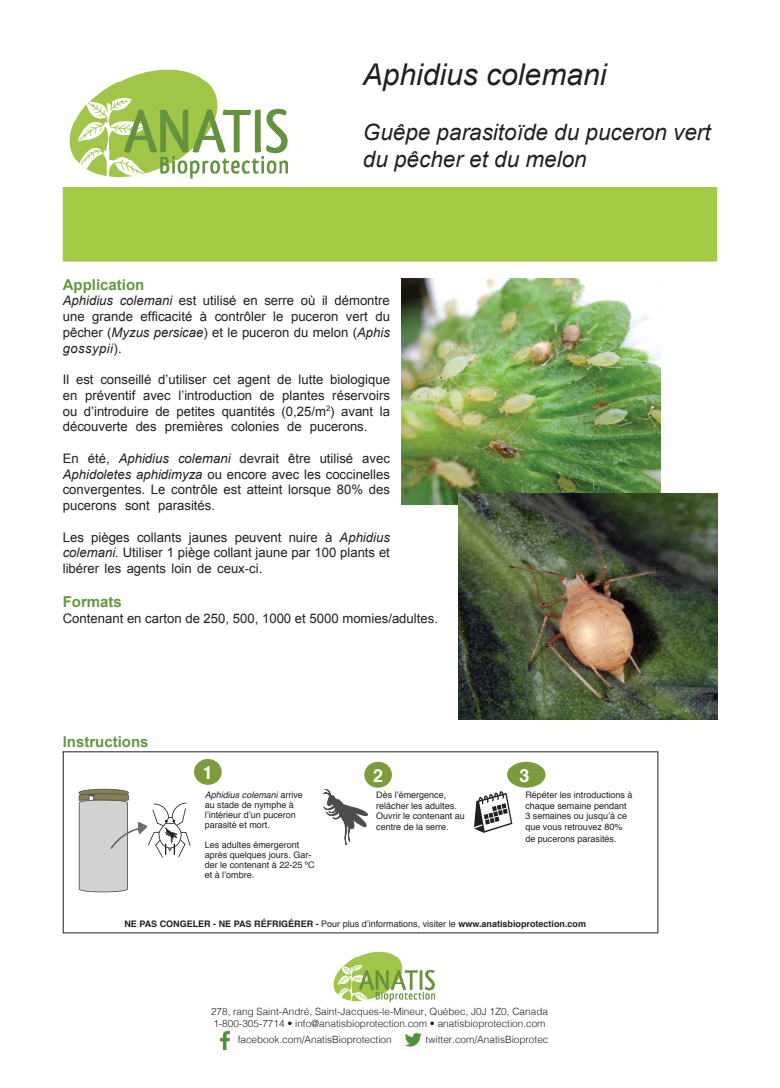
<style>
.page{position:relative;width:780px;height:1088px;background:#fff}
.page>*{position:absolute;margin:0;border:0;box-sizing:border-box;transform-origin:0 0}
.t1{font:italic 30px "Arial";color:#231f20}
.t2{font:italic 22.5px/27.5px "Arial";color:#231f20}
.t3{font:700 18px "Helvetica";color:#fff}
.t4{font:700 15px "Arial";color:#659740}
.t5{font:13.12px/15.8px "Arial";color:#231f20;text-align:justify}
.t6{font:300 10px/12px "Helvetica";color:#231f20}
.t7{font:9px/10.8px "Helvetica";color:#231f20}
.t8{font:700 9px "Helvetica";color:#231f20}
.s1{font-style:italic}
.s2{font-weight:400}
</style>
<div class="page">
<img style="left:402px;top:279px;width:258px;height:225px">
<img style="left:458px;top:494px;width:259px;height:225px">
<img style="left:69px;top:69px;width:219px;height:110px">
<div style="left:63px;top:187px;width:654px;height:75px;background:#a5cb44"></div>
<img style="left:333px;top:951px;width:101px;height:50px">
<img style="left:219px;top:1030px;width:12px;height:21px">
<img style="left:404px;top:1032px;width:18px;height:15px">
<svg style="left:63px;top:751px;width:595px;height:182px"></svg>
<div style="left:364px;top:762px;width:28px;height:26px;background:#7c9b3d;border-radius:50%"></div>
<div style="left:507px;top:762px;width:38px;height:26px;background:#7c9b3d;border-radius:50%"></div>
<div style="left:194px;top:759px;width:28px;height:26px;background:#7c9b3d;border-radius:50%"></div>
<svg style="left:474px;top:791px;width:38px;height:42px"></svg>
<svg style="left:79px;top:789px;width:111px;height:103px"></svg>
<svg style="left:321px;top:789px;width:47px;height:56px"></svg>
<h1 class="t1" style="left:363px;top:55px;width:245px">Aphidius colemani</h1>
<h2 class="t2" style="left:363px;top:118px;width:349px">Guêpe parasitoïde du puceron vert du pêcher et du melon</h2>
<p class="t4" style="left:63px;top:274px;width:83px">Application</p>
<p class="t5" style="left:63px;top:293px;width:329px"><span class="s1">Aphidius colemani</span> est utilisé en serre où il démontre une grande efficacité à contrôler le puceron vert du pêcher (<span class="s1">Myzus persicae</span>) et le puceron du melon (<span class="s1">Aphis gossypii</span>).</p>
<p class="t5" style="left:63px;top:372px;width:329px">Il est conseillé d’utiliser cet agent de lutte biologique en préventif avec l’introduction de plantes réservoirs ou d’introduire de petites quantités (0,25/m<sup>2</sup>) avant la découverte des premières colonies de pucerons.</p>
<p class="t5" style="left:63px;top:450px;width:329px">En été, <span class="s1">Aphidius colemani</span> devrait être utilisé avec <span class="s1">Aphidoletes aphidimyza</span> ou encore avec les coccinelles convergentes. Le contrôle est atteint lorsque 80% des pucerons sont parasités.</p>
<p class="t5" style="left:63px;top:529px;width:329px">Les pièges collants jaunes peuvent nuire à <span class="s1">Aphidius colemani.</span> Utiliser 1 piège collant jaune par 100 plants et libérer les agents loin de ceux-ci.</p>
<p class="t4" style="left:63px;top:591px;width:61px">Formats</p>
<p class="t5" style="left:63px;top:610px;width:377px">Contenant en carton de 250, 500, 1000 et 5000 momies/adultes.</p>
<p class="t4" style="left:63px;top:732px;width:87px">Instructions</p>
<h3 class="t3" style="left:203px;top:758px;width:12px">1</h3>
<p class="t7" style="left:205px;top:790px;width:100px;line-height:10px"><span class="s1">Aphidius colemani</span> arrive au stade de nymphe à l’intérieur d’un puceron parasité et mort.</p>
<p class="t7" style="left:205px;top:840px;width:111px;line-height:10px">Les adultes émergeront après quelques jours. Gar&shy;der le contenant à 22-25 ºC et à l’ombre.</p>
<h3 class="t3" style="left:373px;top:761px;width:12px">2</h3>
<p class="t7" style="left:376px;top:789px;width:90px">Dès l’émergence, relâcher les adultes.<br>Ouvrir le contenant au centre de la serre.</p>
<h3 class="t3" style="left:519px;top:761px;width:12px">3</h3>
<p class="t7" style="left:525px;top:789px;width:109px">Répéter les introductions à chaque semaine pendant<br>3 semaines ou jusqu’à ce que vous retrouvez 80%</p>
<p class="t7" style="left:525px;top:834px;width:93px">de pucerons parasités.</p>
<p class="t8" style="left:124px;top:917px;width:463px">NE PAS CONGELER - NE PAS RÉFRIGÉRER - <span class="s2">Pour plus d’informations, visiter le</span> www.anatisbioprotection.com</p>
<p class="t6" style="left:211px;top:1004px;width:338px">278, rang Saint-André, Saint-Jacques-le-Mineur, Québec, J0J 1Z0, Canada<br>1-800-305-7714 • info@anatisbioprotection.com • anatisbioprotection.com</p>
<p class="t6" style="left:238px;top:1033px;width:155px">facebook.com/AnatisBioprotection</p>
<p class="t6" style="left:425px;top:1033px;width:124px">twitter.com/AnatisBioprotec</p>
</div>
